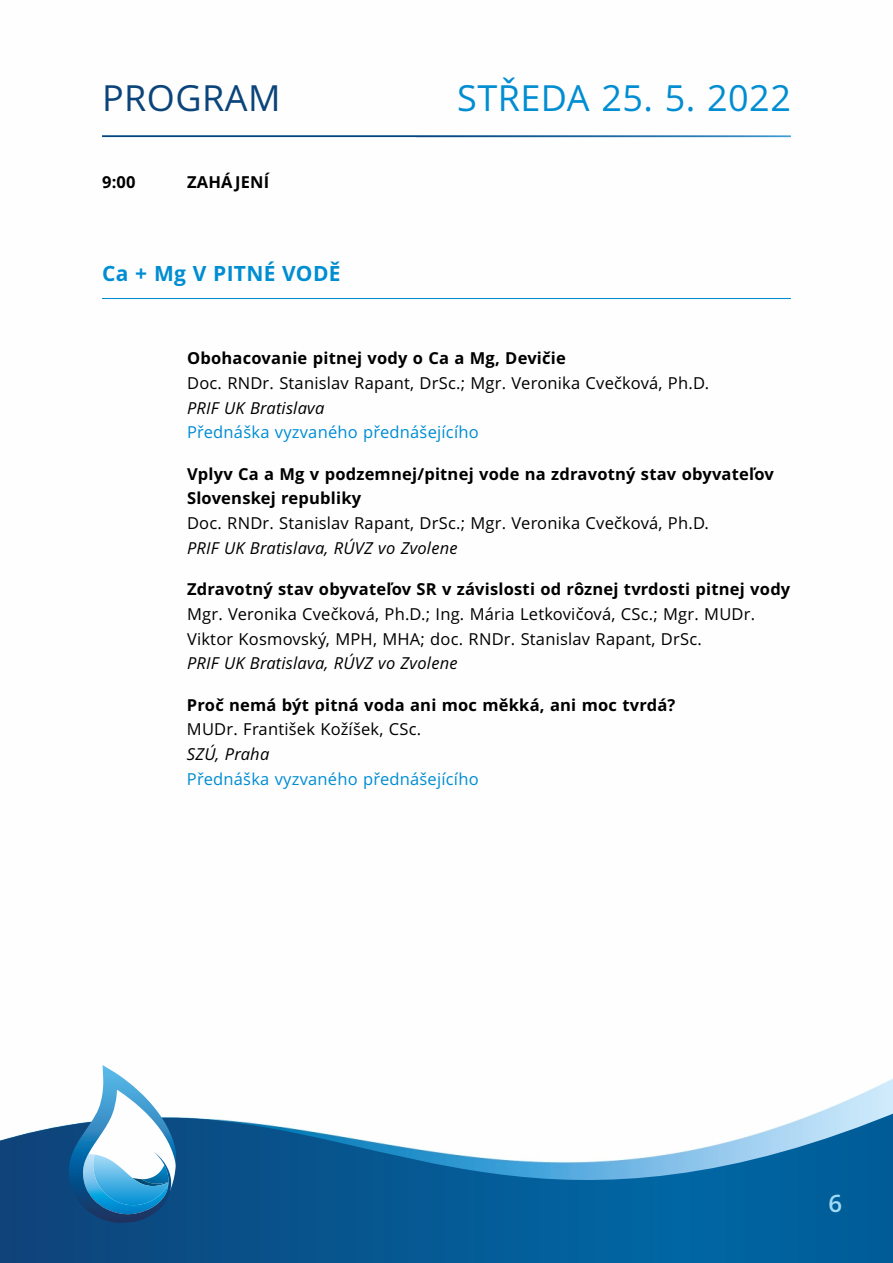
<style>
.page{position:relative;width:893px;height:1263px;background:#fff}
.page>*{position:absolute;margin:0;border:0;box-sizing:border-box;transform-origin:0 0}
.t1{font:36px "Open Sans";letter-spacing:.015em;color:#008dd2}
.t2{font:36px "Open Sans";letter-spacing:.015em;color:#0b447a}
.t3{font:600 24px "Open Sans";color:#a2daf7}
.t4{font:700 21px "Open Sans";letter-spacing:.015em;color:#008dd2}
.t5{font:16.5px/24.8px "Open Sans";letter-spacing:.015em;color:#000}
.t6{font:700 16.5px/24.8px "Open Sans";letter-spacing:.015em;color:#000}
.t7{font:italic 16.5px "Open Sans";letter-spacing:.015em;color:#000}
.t8{font:16.5px "Open Sans";letter-spacing:.015em;color:#008dd2}
</style>
<div class="page">
<svg style="left:0;top:1108px;width:893px;height:155px"></svg>
<img style="left:69px;top:1065px;width:107px;height:158px">
<hr style="left:102px;top:298px;width:689px;height:1px;background:#008dd2">
<hr style="left:102px;top:135px;width:689px;height:2px;background:#0b447a">
<h1 class="t2" style="left:102px;top:83px;width:180px">PROGRAM</h1>
<h1 class="t1" style="left:457px;top:83px;width:335px">STŘEDA 25. 5. 2022</h1>
<p class="t6" style="left:102px;top:171px;width:35px">9:00</p>
<p class="t6" style="left:187px;top:171px;width:84px">ZAHÁJENÍ</p>
<p class="t4" style="left:102px;top:265px;width:240px">Ca + Mg V PITNÉ VODĚ</p>
<p class="t6" style="left:187px;top:347px;width:380px">Obohacovanie pitnej vody o Ca a Mg, Devičie</p>
<p class="t5" style="left:187px;top:372px;width:523px">Doc. RNDr. Stanislav Rapant, DrSc.; Mgr. Veronika Cvečková, Ph.D.</p>
<p class="t7" style="left:187px;top:401px;width:139px">PRIF UK Bratislava</p>
<p class="t8" style="left:187px;top:426px;width:293px">Přednáška vyzvaného přednášejícího</p>
<p class="t6" style="left:187px;top:463px;width:588px">Vplyv Ca a Mg v podzemnej/pitnej vode na zdravotný stav obyvateľov<br>Slovenskej republiky</p>
<p class="t5" style="left:187px;top:512px;width:523px">Doc. RNDr. Stanislav Rapant, DrSc.; Mgr. Veronika Cvečková, Ph.D.</p>
<p class="t7" style="left:187px;top:541px;width:272px">PRIF UK Bratislava, RÚVZ vo Zvolene</p>
<p class="t6" style="left:187px;top:578px;width:605px">Zdravotný stav obyvateľov SR v závislosti od rôznej tvrdosti pitnej vody</p>
<p class="t5" style="left:187px;top:603px;width:570px">Mgr. Veronika Cvečková, Ph.D.; Ing. Mária Letkovičová, CSc.; Mgr. MUDr.<br>Viktor Kosmovský, MPH, MHA; doc. RNDr. Stanislav Rapant, DrSc.</p>
<p class="t7" style="left:187px;top:657px;width:272px">PRIF UK Bratislava, RÚVZ vo Zvolene</p>
<p class="t6" style="left:187px;top:694px;width:490px">Proč nemá být pitná voda ani moc měkká, ani moc tvrdá?</p>
<p class="t5" style="left:187px;top:718px;width:236px">MUDr. František Kožíšek, CSc.</p>
<p class="t7" style="left:187px;top:747px;width:84px">SZÚ, Praha</p>
<p class="t8" style="left:187px;top:772px;width:293px">Přednáška vyzvaného přednášejícího</p>
<h2 class="t3" style="left:828px;top:1193px;width:15px">6</h2>
</div>
